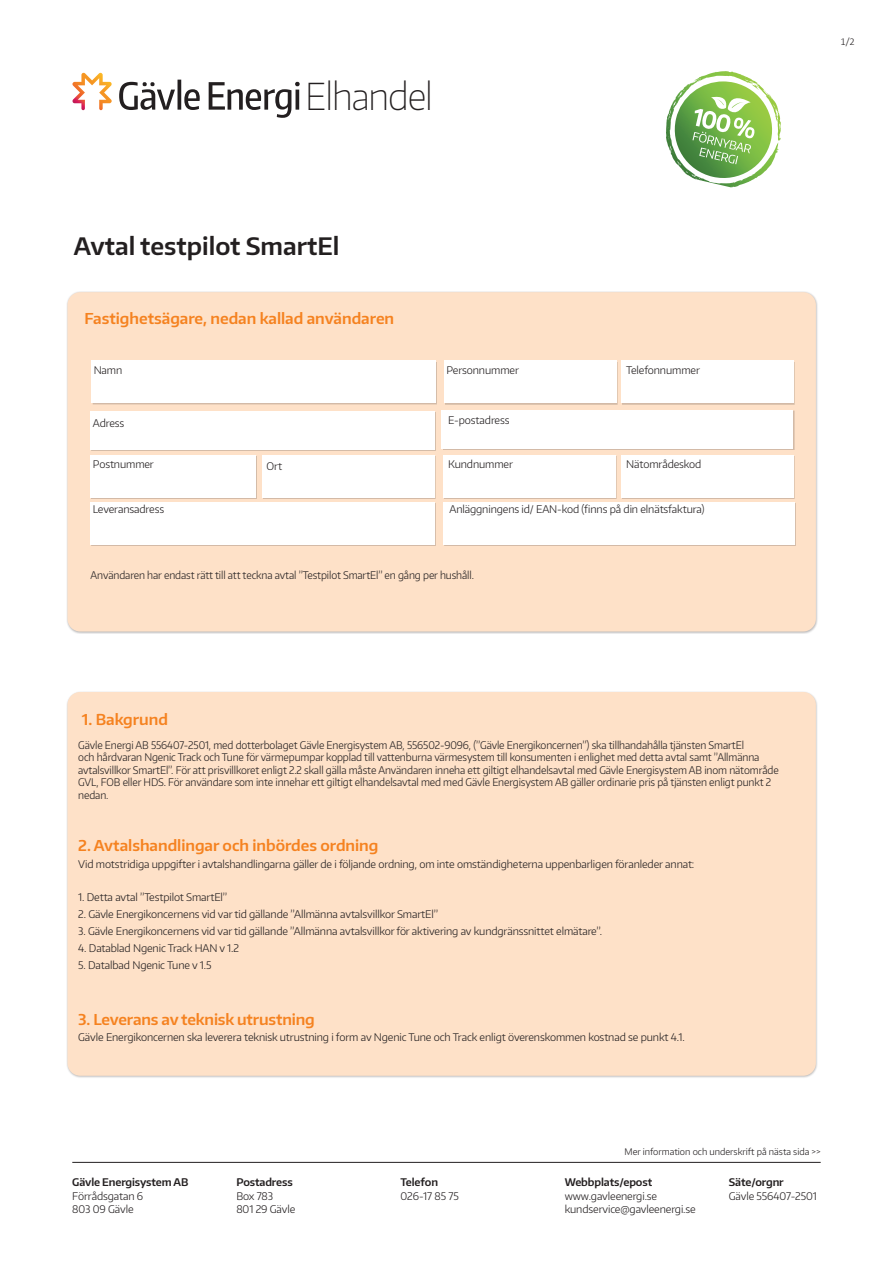
<style>
.page{position:relative;width:893px;height:1263px;background:#fff}
.page>*{position:absolute;margin:0;border:0;box-sizing:border-box;transform-origin:0 0}
.t1{font:100 37.05px "Encode Sans";letter-spacing:-.03em;color:#231f20}
.Rubrik{font:600 24px "Encode Sans";color:#231f20}
.Mellanrubrik{font:600 15px "Encode Sans";color:#f58220}
.Brödtext_2{font:600 15px "Encode Sans";letter-spacing:-.01em;color:#f58220}
.Brödtext_2-2{font:300 10.5px/13.5px "Encode Sans";letter-spacing:-.01em;color:#231f20}
.Brödtext_2-3{font:300 10.5px/12.6px "Encode Sans";letter-spacing:-.01em;color:#231f20;scale:.96 1}
.t2{font:600 10.5px "Encode Sans";letter-spacing:-.01em;color:#231f20}
.t3{font:300 10.5px "Calibri";color:#231f20}
.t4{font:300 9px "Encode Sans";color:#231f20}
</style>
<div class="page">
<hr style="left:72px;top:1162px;width:749px;height:1px;background:#231f20">
<div style="left:67px;top:692px;width:749px;height:384px;background:#fee1c8;border-radius:13px"></div>
<svg style="left:119px;top:80px;width:181px;height:38px"></svg>
<svg style="left:72px;top:73px;width:40px;height:37px"></svg>
<div style="left:67px;top:292px;width:749px;height:339px;background:#fee1c8;border-radius:13px"></div>
<div style="left:93px;top:362px;width:344px;height:42px;background:#d3baa7"></div>
<div style="left:92px;top:361px;width:344px;height:42px;background:#fff"></div>
<div style="left:91px;top:456px;width:166px;height:43px;background:#d3baa7"></div>
<div style="left:90px;top:455px;width:166px;height:43px;background:#fff"></div>
<div style="left:91px;top:412px;width:344px;height:39px;background:#fff"></div>
<div style="left:90px;top:411px;width:344px;height:38px;background:#fff"></div>
<div style="left:91px;top:503px;width:344px;height:43px;background:#fff"></div>
<div style="left:90px;top:502px;width:344px;height:42px;background:#fff"></div>
<div style="left:443px;top:411px;width:351px;height:39px;background:#d3baa7"></div>
<div style="left:442px;top:410px;width:351px;height:39px;background:#fff"></div>
<div style="left:445px;top:362px;width:172px;height:42px;background:#231f20;opacity:.2"></div>
<div style="left:444px;top:361px;width:172px;height:42px;background:#fff"></div>
<div style="left:622px;top:362px;width:172px;height:42px;background:#231f20;opacity:.2"></div>
<div style="left:621px;top:361px;width:172px;height:42px;background:#fff"></div>
<div style="left:444px;top:456px;width:172px;height:43px;background:#231f20;opacity:.2"></div>
<div style="left:443px;top:455px;width:172px;height:43px;background:#fff"></div>
<div style="left:622px;top:456px;width:172px;height:43px;background:#231f20;opacity:.2"></div>
<div style="left:621px;top:455px;width:172px;height:43px;background:#fff"></div>
<div style="left:444px;top:503px;width:351px;height:43px;background:#fff"></div>
<div style="left:443px;top:502px;width:351px;height:42px;background:#fff"></div>
<div style="left:263px;top:456px;width:172px;height:43px;background:#231f20;opacity:.2"></div>
<div style="left:262px;top:455px;width:172px;height:43px;background:#fff"></div>
<svg style="left:670px;top:71px;width:107px;height:112px"></svg>
<p class="t1" style="left:305px;top:71px;width:129px">Elhandel</p>
<p class="Rubrik" style="left:74px;top:230px;width:267px">Avtal testpilot SmartEl</p>
<p class="Mellanrubrik" style="left:84px;top:309px;width:311px">Fastighetsägare, nedan kallad användaren</p>
<p class="Brödtext_2-2" style="left:94px;top:363px;width:30px">Namn</p>
<p class="Brödtext_2-2" style="left:93px;top:416px;width:33px">Adress</p>
<p class="Brödtext_2-2" style="left:93px;top:457px;width:63px">Postnummer</p>
<p class="Brödtext_2-2" style="left:93px;top:502px;width:73px">Leveransadress</p>
<p class="Brödtext_2-2" style="left:267px;top:459px;width:17px">Ort</p>
<p class="Brödtext_2-2" style="left:446px;top:363px;width:74px">Personnummer</p>
<p class="Brödtext_2-2" style="left:626px;top:363px;width:75px">Telefonnummer</p>
<p class="Brödtext_2-2" style="left:448px;top:413px;width:63px">E-postadress</p>
<p class="Brödtext_2-2" style="left:448px;top:457px;width:66px">Kundnummer</p>
<p class="Brödtext_2-2" style="left:626px;top:457px;width:77px">Nätområdeskod</p>
<p class="Brödtext_2-2" style="left:449px;top:502px;width:257px">Anläggningens id/ EAN-kod (finns på din elnätsfaktura)</p>
<p class="Brödtext_2-3" style="left:91px;top:568px;width:401px">Användaren har endast rätt till att teckna avtal ”Testpilot SmartEl” en gång per hushåll.</p>
<p class="t3" style="left:840px;top:35px;width:16px">1/2</p>
<p class="Mellanrubrik" style="left:82px;top:710px;width:88px">1. Bakgrund</p>
<p class="Brödtext_2-3" style="left:78px;top:738px;width:731px">Gävle Energi AB 556407-2501, med dotterbolaget Gävle Energisystem AB, 556502-9096, (”Gävle Energikoncernen”) ska tillhandahålla tjänsten SmartEl<br>och hårdvaran Ngenic Track och Tune för värmepumpar kopplad till vattenburna värmesystem till konsumenten i enlighet med detta avtal samt ”Allmänna avtalsvillkor SmartEl”. För att prisvillkoret enligt 2.2 skall gälla måste Användaren inneha ett giltigt elhandelsavtal med Gävle Energisystem AB inom nätområde GVL, FOB eller HDS. För användare som inte innehar ett giltigt elhandelsavtal med med Gävle Energisystem AB gäller ordinarie pris på tjänsten enligt punkt 2 nedan.</p>
<p class="Mellanrubrik" style="left:78px;top:835px;width:302px">2. Avtalshandlingar och inbördes ordning</p>
<p class="Brödtext_2-2" style="left:78px;top:856px;width:618px">Vid motstridiga uppgifter i avtalshandlingarna gäller de i följande ordning, om inte omständigheterna uppenbarligen föranleder annat:</p>
<p class="Brödtext_2-2" style="left:78px;top:890px;width:150px">1. Detta avtal ”Testpilot SmartEl”</p>
<p class="Brödtext_2-2" style="left:78px;top:907px;width:361px">2. Gävle Energikoncernens vid var tid gällande ”Allmänna avtalsvillkor SmartEl”</p>
<p class="Brödtext_2-2" style="left:78px;top:924px;width:525px">3. Gävle Energikoncernens vid var tid gällande ”Allmänna avtalsvillkor för aktivering av kundgränssnittet elmätare”.</p>
<p class="Brödtext_2-2" style="left:78px;top:941px;width:162px">4. Datablad Ngenic Track HAN v 1.2</p>
<p class="Brödtext_2-2" style="left:78px;top:958px;width:135px">5. Datalbad Ngenic Tune v 1.5</p>
<p class="Brödtext_2" style="left:78px;top:1009px;width:238px">3. Leverans av teknisk utrustning</p>
<p class="Brödtext_2-2" style="left:78px;top:1030px;width:608px">Gävle Energikoncernen ska leverera teknisk utrustning i form av Ngenic Tune och Track enligt överenskommen kostnad se punkt 4.1.</p>
<p class="t2" style="left:72px;top:1175px;width:118px">Gävle Energisystem AB</p>
<p class="Brödtext_2-2" style="left:72px;top:1189px;width:72px">Förrådsgatan 6<br>803 09 Gävle</p>
<p class="t2" style="left:236px;top:1175px;width:58px">Postadress</p>
<p class="Brödtext_2-2" style="left:236px;top:1189px;width:60px">Box 783<br>801 29 Gävle</p>
<p class="t2" style="left:401px;top:1175px;width:39px">Telefon</p>
<p class="Brödtext_2-2" style="left:401px;top:1189px;width:60px">026-17 85 75</p>
<p class="t4" style="left:625px;top:1145px;width:198px">Mer information och underskrift på nästa sida &gt;&gt;</p>
<p class="t2" style="left:565px;top:1175px;width:89px">Webbplats/epost</p>
<p class="Brödtext_2-2" style="left:565px;top:1189px;width:133px">www.gavleenergi.se kundservice@gavleenergi.se</p>
<p class="t2" style="left:729px;top:1175px;width:56px">Säte/orgnr</p>
<p class="Brödtext_2-2" style="left:729px;top:1189px;width:90px">Gävle 556407-2501</p>
</div>
